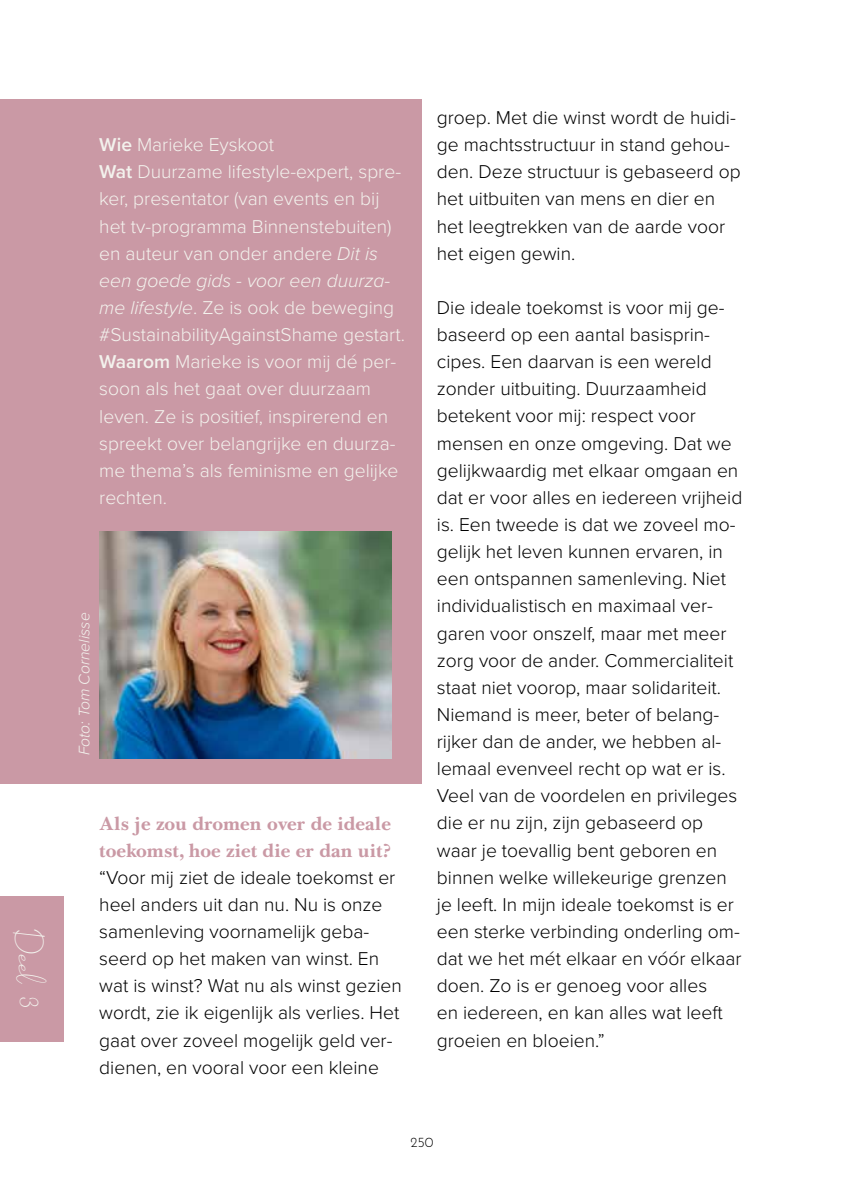
<style>
.page{position:relative;width:844px;height:1191px;background:#fff}
.page>*{position:absolute;margin:0;border:0;box-sizing:border-box;transform-origin:0 0}
.t1{font:300 19.25px/27.1px "Proxima Nova";color:#000}
.t2{font:300 19.25px/27.1px "Proxima Nova";color:#f3f2ed}
.t3{font:700 19.25px/27.1px "Baskerville Cyr LT Std";color:#ca99a5}
.t4{font:italic 300 15.75px "Proxima Nova";color:#f3f2ed}
.t5{font:300 14px "Josefin Sans";color:#000}
.t6{font:12.25px "Barokah Signature";color:#f3f2ed}
.s1{font-weight:600}
.s2{font-style:italic}
</style>
<div class="page">
<div style="left:0;top:895px;width:64px;height:146px;background:#ca99a5"></div>
<div style="left:0;top:99px;width:422px;height:685px;background:#ca99a5"></div>
<img style="left:99px;top:531px;width:292px;height:227px">
<p class="t6" style="left:32px;top:927px;width:84px;rotate:90deg">Deel 3</p>
<p class="t2" style="left:99px;top:130px;width:307px"><span class="s1">Wie</span> Marieke Eyskoot<br><span class="s1">Wat</span> Duurzame lifestyle-expert, spre&shy;ker, presentator (van events en bij het tv-programma Binnenstebuiten) en auteur van onder andere <span class="s2">Dit is een goede gids - voor een duurza&shy;me lifestyle</span>. Ze is ook de beweging #SustainabilityAgainstShame gestart.<br><span class="s1">Waarom</span> Marieke is voor mij dé per&shy;soon als het gaat over duurzaam leven. Ze is positief, inspirerend en spreekt over belangrijke en duurza&shy;me thema’s als feminisme en gelijke rechten.</p>
<p class="t4" style="left:72px;top:755px;width:144px;rotate:-90deg">Foto: Tom Cornelisse</p>
<p class="t3" style="left:99px;top:810px;width:293px">Als je zou dromen over de ideale toekomst, hoe ziet die er dan uit?</p>
<p class="t1" style="left:99px;top:862px;width:304px">“Voor mij ziet de ideale toekomst er heel anders uit dan nu. Nu is onze samenleving voornamelijk geba&shy;seerd op het maken van winst. En wat is winst? Wat nu als winst gezien wordt, zie ik eigenlijk als verlies. Het gaat over zoveel mogelijk geld ver&shy;dienen, en vooral voor een kleine</p>
<p class="t1" style="left:437px;top:103px;width:305px">groep. Met die winst wordt de huidi&shy;ge machtsstructuur in stand gehou&shy;den. Deze structuur is gebaseerd op het uitbuiten van mens en dier en het leegtrekken van de aarde voor het eigen gewin.</p>
<p class="t1" style="left:437px;top:293px;width:307px">Die ideale toekomst is voor mij ge&shy;baseerd op een aantal basisprin&shy;cipes. Een daarvan is een wereld zonder uitbuiting. Duurzaamheid betekent voor mij: respect voor mensen en onze omgeving. Dat we gelijkwaardig met elkaar omgaan en dat er voor alles en iedereen vrijheid is. Een tweede is dat we zoveel mo&shy;gelijk het leven kunnen ervaren, in een ontspannen samenleving. Niet individualistisch en maximaal ver&shy;garen voor onszelf, maar met meer zorg voor de ander. Commercialiteit staat niet voorop, maar solidariteit.<br>Niemand is meer, beter of belang&shy;rijker dan de ander, we hebben al&shy;lemaal evenveel recht op wat er is.<br>Veel van de voordelen en privileges die er nu zijn, zijn gebaseerd op waar je toevallig bent geboren en binnen welke willekeurige grenzen je leeft. In mijn ideale toekomst is er een sterke verbinding onderling om&shy;dat we het mét elkaar en vóór elkaar doen. Zo is er genoeg voor alles<br>en iedereen, en kan alles wat leeft groeien en bloeien.”</p>
<p class="t5" style="left:410px;top:1136px;width:25px">250</p>
</div>
